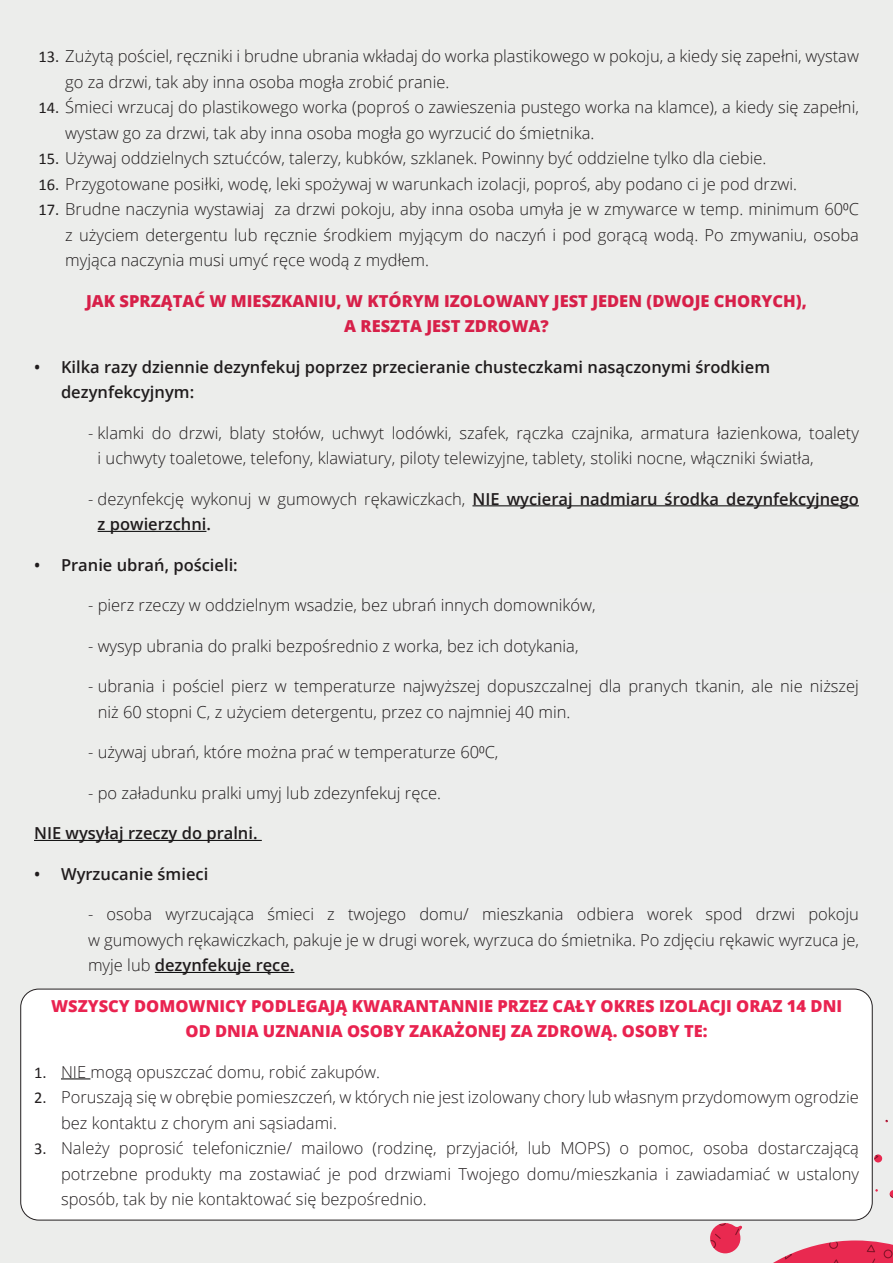
<style>
.page{position:relative;width:893px;height:1263px;background:#ecedeb}
.page>*{position:absolute;margin:0;border:0;box-sizing:border-box;transform-origin:0 0}
.t1{font:300 16.5px/25.5px "Open Sans";color:#231f20}
.t2{font:600 16.5px/25.5px "Open Sans";color:#231f20}
.t3{font:800 16.5px/25.5px "Open Sans";color:#e92350;text-align:center}
.s1{font-family:"Calibri";font-weight:400}
.s2{font-weight:300}
.s3{font-weight:600}
</style>
<div class="page">
<svg style="left:381px;top:988px;width:512px;height:275px"></svg>
<div style="left:21px;top:989px;width:851px;height:231px;background:#fff;border-radius:18px"></div>
<div style="left:20px;top:989px;width:853px;height:231px;border:1px solid #231f20;border-radius:18px"></div>
<hr style="left:472px;top:505px;width:387px;height:1px;background:#000001">
<hr style="left:98px;top:531px;width:108px;height:1px;background:#000001">
<hr style="left:34px;top:840px;width:228px;height:1px;background:#000001">
<hr style="left:155px;top:972px;width:139px;height:1px;background:#000001">
<svg style="left:61px;top:1078px;width:29px;height:1px"></svg>
<p class="t1" style="left:65px;top:43px;width:795px;text-indent:-27px"><span class="s1">13.</span> Zużytą pościel, ręczniki i brudne ubrania wkładaj do worka plastikowego w pokoju, a kiedy się zapełni, wystaw go za drzwi, tak aby inna osoba mogła zrobić pranie.</p>
<p class="t1" style="left:65px;top:94px;width:795px;text-indent:-27px"><span class="s1">14.</span> Śmieci wrzucaj do plastikowego worka (poproś o zawieszenia pustego worka na klamce), a kiedy się zapełni, wystaw go za drzwi, tak aby inna osoba mogła go wyrzucić do śmietnika.</p>
<p class="t1" style="left:39px;top:145px;width:729px"><span class="s1">15.</span> Używaj oddzielnych sztućców, talerzy, kubków, szklanek. Powinny być oddzielne tylko dla ciebie.</p>
<p class="t1" style="left:39px;top:170px;width:760px"><span class="s1">16.</span> Przygotowane posiłki, wodę, leki spożywaj w warunkach izolacji, poproś, aby podano ci je pod drzwi.</p>
<p class="t1" style="left:65px;top:196px;width:795px;text-align:justify;text-indent:-27px"><span class="s1">17.</span> Brudne naczynia wystawiaj za drzwi pokoju, aby inna osoba umyła je w zmywarce w temp. minimum 60⁰C z użyciem detergentu lub ręcznie środkiem myjącym do naczyń i pod gorącą wodą. Po zmywaniu, osoba myjąca naczynia musi umyć ręce wodą z mydłem.</p>
<p class="t3" style="left:86px;top:287px;width:722px">JAK SPRZĄTAĆ W MIESZKANIU, W KTÓRYM IZOLOWANY JEST JEDEN (DWOJE CHORYCH),<br>A RESZTA JEST ZDROWA?</p>
<p class="t2" style="left:61px;top:353px;width:711px;text-indent:-27px">• Kilka razy dziennie dezynfekuj poprzez przecieranie chusteczkami nasączonymi środkiem dezynfekcyjnym:</p>
<p class="t1" style="left:98px;top:419px;width:763px;text-indent:-10px">- klamki do drzwi, blaty stołów, uchwyt lodówki, szafek, rączka czajnika, armatura łazienkowa, toalety i uchwyty toaletowe, telefony, klawiatury, piloty telewizyjne, tablety, stoliki nocne, włączniki światła,</p>
<p class="t2" style="left:98px;top:485px;width:763px;text-indent:-10px"><span class="s2">- dezynfekcję wykonuj w gumowych rękawiczkach,</span> NIE wycieraj nadmiaru środka dezynfekcyjnego z powierzchni.</p>
<p class="t2" style="left:34px;top:551px;width:205px">• Pranie ubrań, pościeli:</p>
<p class="t1" style="left:88px;top:592px;width:509px">- pierz rzeczy w oddzielnym wsadzie, bez ubrań innych domowników,</p>
<p class="t1" style="left:88px;top:632px;width:492px">- wysyp ubrania do pralki bezpośrednio z worka, bez ich dotykania,</p>
<p class="t1" style="left:98px;top:673px;width:763px;text-indent:-10px">- ubrania i pościel pierz w temperaturze najwyższej dopuszczalnej dla pranych tkanin, ale nie niższej niż 60 stopni C, z użyciem detergentu, przez co najmniej 40 min.</p>
<p class="t1" style="left:88px;top:739px;width:412px">- używaj ubrań, które można prać w temperaturze 60⁰C,</p>
<p class="t1" style="left:88px;top:779px;width:355px">- po załadunku pralki umyj lub zdezynfekuj ręce.</p>
<p class="t2" style="left:34px;top:820px;width:225px">NIE wysyłaj rzeczy do pralni.</p>
<p class="t2" style="left:34px;top:860px;width:176px">• Wyrzucanie śmieci</p>
<p class="t1" style="left:88px;top:901px;width:772px;text-align:justify">- osoba wyrzucająca śmieci z twojego domu/ mieszkania odbiera worek spod drzwi pokoju w gumowych rękawiczkach, pakuje je w drugi worek, wyrzuca do śmietnika. Po zdjęciu rękawic wyrzuca je, myje lub <span class="s3">dezynfekuje ręce.</span></p>
<p class="t3" style="left:51px;top:992px;width:793px">WSZYSCY DOMOWNICY PODLEGAJĄ KWARANTANNIE PRZEZ CAŁY OKRES IZOLACJI ORAZ 14 DNI<br>OD DNIA UZNANIA OSOBY ZAKAŻONEJ ZA ZDROWĄ. OSOBY TE:</p>
<p class="t1" style="left:34px;top:1058px;width:347px"><span class="s1">1.</span> NIE mogą opuszczać domu, robić zakupów.</p>
<p class="t1" style="left:61px;top:1084px;width:799px;text-indent:-27px"><span class="s1">2.</span> Poruszają się w obrębie pomieszczeń, w których nie jest izolowany chory lub własnym przydomowym ogrodzie bez kontaktu z chorym ani sąsiadami.</p>
<p class="t1" style="left:61px;top:1135px;width:799px;text-align:justify;text-indent:-27px"><span class="s1">3.</span> Należy poprosić telefonicznie/ mailowo (rodzinę, przyjaciół, lub MOPS) o pomoc, osoba dostarczającą potrzebne produkty ma zostawiać je pod drzwiami Twojego domu/mieszkania i zawiadamiać w ustalony sposób, tak by nie kontaktować się bezpośrednio.</p>
</div>
